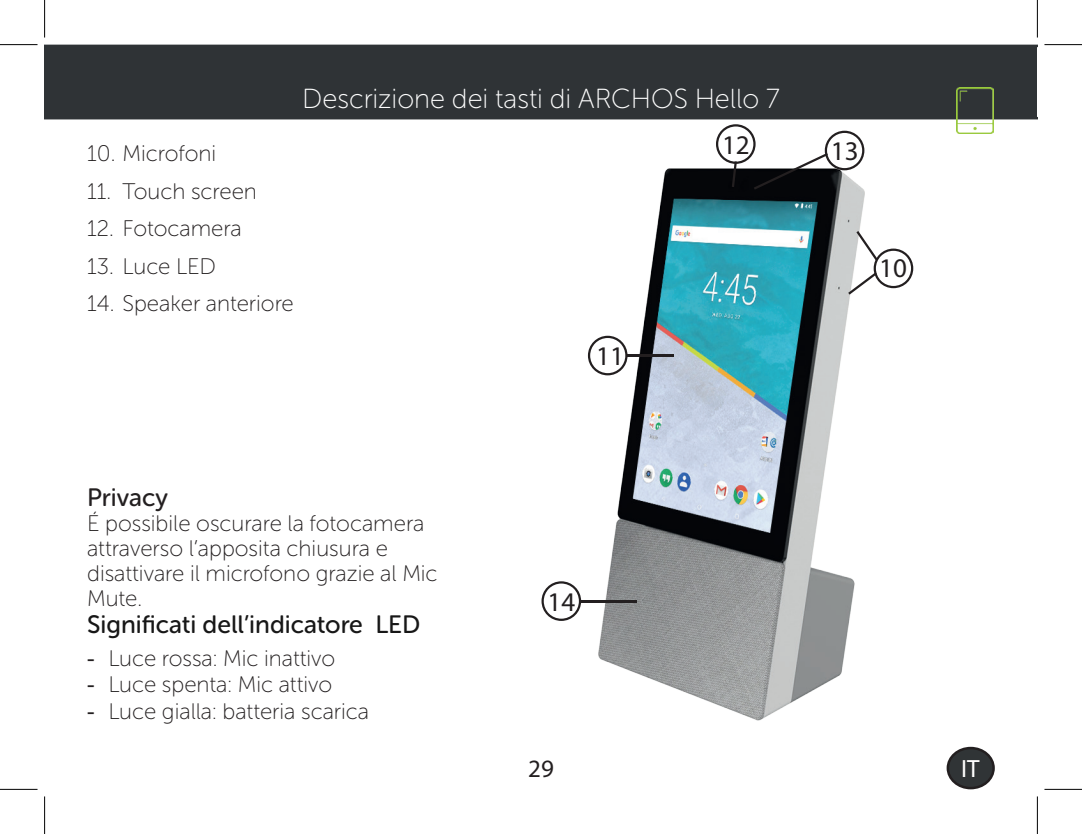
<style>
.page{position:relative;width:1082px;height:834px;background:#fff}
.page>*{position:absolute;margin:0;border:0;box-sizing:border-box;transform-origin:0 0}
.t1{font:27.5px "Museo Sans Rounded 100";color:#fff}
.t2{font:27px "Myriad Pro";color:#231f20}
.t3{font:25px "Museo Sans Rounded 500";color:#171717}
.t4{font:25px "Museo Sans Rounded 500";color:#231f20}
.t5{font:25px "Myriad Pro";color:#231f20}
.t6{font:25px "Myriad Pro";color:#fff}
.t7{font:22.5px/25px "Museo Sans Rounded 100";color:#231f20}
.s1{font-family:"Arial"}
</style>
<div class="page">
<img style="left:294px;top:119px;width:743px;height:634px">
<div style="left:45px;top:45px;width:992px;height:74px;background:#2f3336"></div>
<img style="left:956px;top:87px;width:37px;height:46px">
<svg style="left:541px;top:581px;width:40px;height:39px"></svg>
<svg style="left:588px;top:335px;width:39px;height:40px"></svg>
<hr style="left:626px;top:354px;width:47px;height:2px;background:#231f20">
<svg style="left:848px;top:231px;width:65px;height:63px"></svg>
<svg style="left:716px;top:124px;width:148px;height:65px"></svg>
<hr style="left:579px;top:599px;width:58px;height:3px;background:#231f20">
<div style="left:947px;top:747px;width:46px;height:40px;background:#303436;border-radius:50%"></div>
<div style="left:946px;top:746px;width:48px;height:43px;border:2px solid #231f20;border-radius:50%"></div>
<hr style="left:0;top:44px;width:38px;height:1px;background:#000">
<hr style="left:1044px;top:44px;width:37px;height:1px;background:#000">
<hr style="left:0;top:788px;width:38px;height:1px;background:#000">
<hr style="left:1044px;top:788px;width:37px;height:1px;background:#000">
<hr style="left:44px;top:0;width:1px;height:37px;background:#000">
<hr style="left:44px;top:796px;width:1px;height:37px;background:#000">
<hr style="left:1036px;top:0;width:1px;height:37px;background:#000">
<hr style="left:1036px;top:796px;width:1px;height:37px;background:#000">
<p class="t7" style="left:87px;top:141px;width:130px">10. Microfoni</p>
<p class="t7" style="left:87px;top:178px;width:171px">11. Touch screen</p>
<p class="t7" style="left:87px;top:216px;width:156px">12. Fotocamera</p>
<p class="t7" style="left:87px;top:253px;width:130px">13. Luce LED</p>
<p class="t7" style="left:87px;top:291px;width:208px">14. Speaker anteriore</p>
<p class="t1" style="left:302px;top:84px;width:479px">Descrizione dei tasti di ARCHOS Hello 7</p>
<p class="t2" style="left:722px;top:128px;width:29px">12</p>
<p class="t2" style="left:830px;top:134px;width:29px">13</p>
<p class="t2" style="left:596px;top:339px;width:29px">11</p>
<p class="t2" style="left:879px;top:251px;width:29px">10</p>
<p class="t4" style="left:87px;top:483px;width:82px">Privacy</p>
<p class="t7" style="left:87px;top:510px;width:352px">É possibile oscurare la fotocamera attraverso l’apposita chiusura e disattivare il microfono grazie al Mic<br>Mute.</p>
<p class="t3" style="left:87px;top:610px;width:334px">Significati dell’indicatore LED</p>
<p class="t7" style="left:87px;top:646px;width:249px"><span class="s1">-</span> Luce rossa: Mic inattivo</p>
<p class="t7" style="left:87px;top:672px;width:246px"><span class="s1">-</span> Luce spenta: Mic attivo</p>
<p class="t7" style="left:87px;top:698px;width:283px"><span class="s1">-</span> Luce gialla: batteria scarica</p>
<p class="t2" style="left:547px;top:585px;width:29px">14</p>
<p class="t5" style="left:528px;top:753px;width:27px">29</p>
<p class="t6" style="left:961px;top:753px;width:20px">IT</p>
</div>
